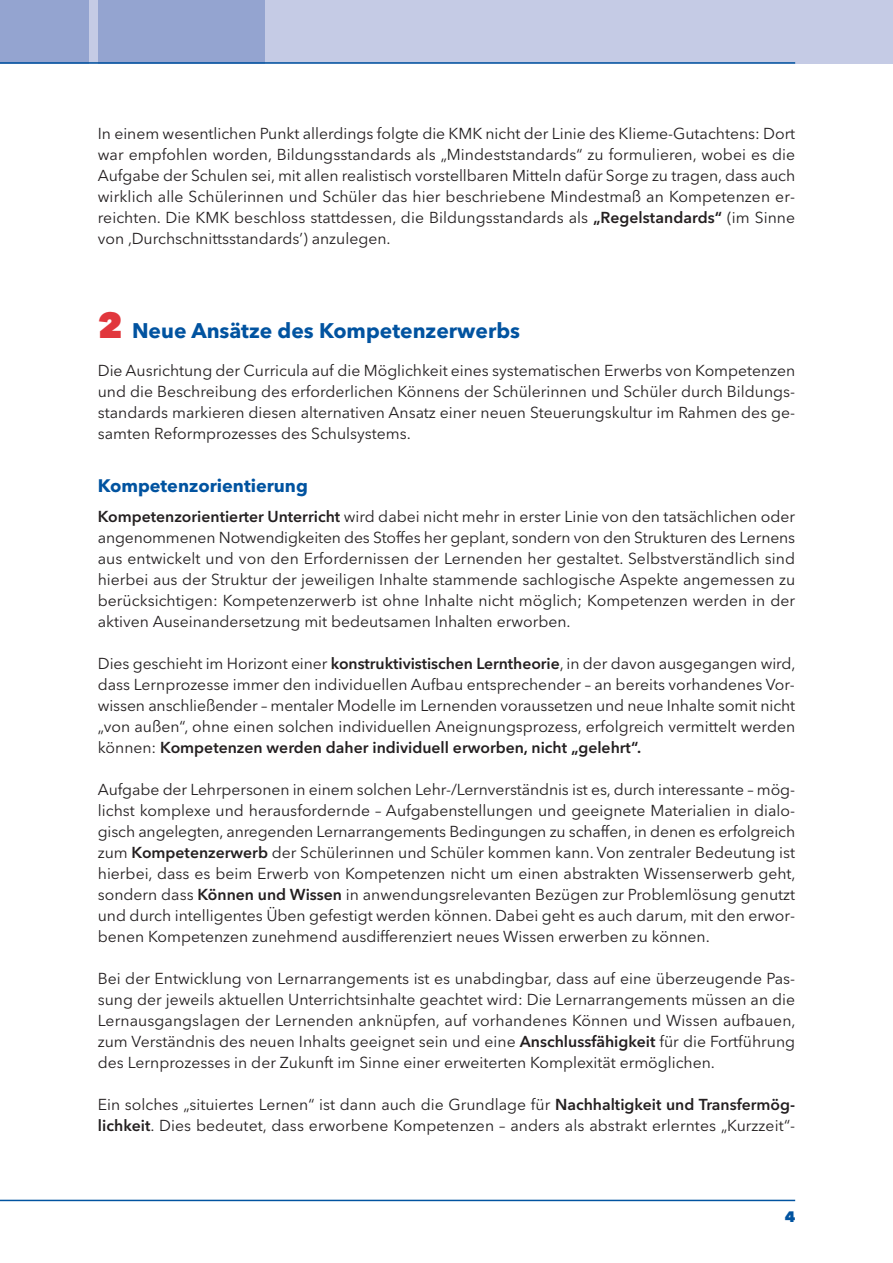
<style>
.page{position:relative;width:893px;height:1263px;background:#fff}
.page>*{position:absolute;margin:0;border:0;box-sizing:border-box;transform-origin:0 0}
.t1{font:700 21px "Avenir Next LT Pro";color:#0153a0}
.t2{font:700 18px "Avenir Next LT Pro";color:#0153a0}
.t3{font:15.75px/21px "Avenir Next LT Pro";color:#231f20;text-align:justify}
.t4{font:800 15px "Avenir Next LT Pro";color:#0153a0}
.s1{font-weight:600}
.s2{font-weight:800;font-size:36px;color:#e1373d}
</style>
<div class="page">
<div style="left:0;top:0;width:893px;height:64px;background:#c5cbe5"></div>
<div style="left:98px;top:0;width:166px;height:64px;background:#94a4d0"></div>
<div style="left:0;top:0;width:88px;height:64px;background:#94a4d0"></div>
<hr style="left:0;top:62px;width:795px;height:2px;background:#0153a0">
<hr style="left:0;top:1200px;width:795px;height:1px;background:#0153a0">
<p class="t3" style="left:98px;top:125px;width:699px">In einem wesentlichen Punkt allerdings folgte die KMK nicht der Linie des Klieme-Gutachtens: Dort war empfohlen worden, Bildungsstandards als „Mindeststandards“ zu formulieren, wobei es die Aufgabe der Schulen sei, mit allen realistisch vorstellbaren Mitteln dafür Sorge zu tragen, dass auch wirklich alle Schülerinnen und Schüler das hier beschriebene Mindestmaß an Kompetenzen er&shy;reichten. Die KMK beschloss stattdessen, die Bildungsstandards als <span class="s1">„Regelstandards“</span> (im Sinne von ‚Durchschnittsstandards’) anzulegen.</p>
<h1 class="t1" style="left:98px;top:323px;width:424px"><span class="s2">2</span> Neue Ansätze des Kompetenzerwerbs</h1>
<p class="t3" style="left:98px;top:361px;width:699px">Die Ausrichtung der Curricula auf die Möglichkeit eines systematischen Erwerbs von Kompetenzen und die Beschreibung des erforderlichen Könnens der Schülerinnen und Schüler durch Bildungs&shy;standards markieren diesen alternativen Ansatz einer neuen Steuerungskultur im Rahmen des ge&shy;samten Reformprozesses des Schulsystems.</p>
<p class="t2" style="left:98px;top:479px;width:212px">Kompetenzorientierung</p>
<p class="t3" style="left:98px;top:507px;width:699px"><span class="s1">Kompetenzorientierter Unterricht</span> wird dabei nicht mehr in erster Linie von den tatsächlichen oder angenommenen Notwendigkeiten des Stoffes her geplant, sondern von den Strukturen des Lernens aus entwickelt und von den Erfordernissen der Lernenden her gestaltet. Selbstverständlich sind hierbei aus der Struktur der jeweiligen Inhalte stammende sachlogische Aspekte angemessen zu berücksichtigen: Kompetenzerwerb ist ohne Inhalte nicht möglich; Kompetenzen werden in der aktiven Auseinandersetzung mit bedeutsamen Inhalten erworben.</p>
<p class="t3" style="left:98px;top:654px;width:699px">Dies geschieht im Horizont einer <span class="s1">konstruktivistischen Lerntheorie</span>, in der davon ausgegangen wird, dass Lernprozesse immer den individuellen Aufbau entsprechender – an bereits vorhandenes Vor&shy;wissen anschließender – mentaler Modelle im Lernenden voraussetzen und neue Inhalte somit nicht „von außen“, ohne einen solchen individuellen Aneignungsprozess, erfolgreich vermittelt werden können: <span class="s1">Kompetenzen werden daher individuell erworben, nicht „gelehrt“.</span></p>
<p class="t3" style="left:98px;top:780px;width:699px">Aufgabe der Lehrpersonen in einem solchen Lehr-/Lernverständnis ist es, durch interessante – mög&shy;lichst komplexe und herausfordernde – Aufgabenstellungen und geeignete Materialien in dialo&shy;gisch angelegten, anregenden Lernarrangements Bedingungen zu schaffen, in denen es erfolgreich zum <span class="s1">Kompetenzerwerb</span> der Schülerinnen und Schüler kommen kann. Von zentraler Bedeutung ist hierbei, dass es beim Erwerb von Kompetenzen nicht um einen abstrakten Wissenserwerb geht, sondern dass <span class="s1">Können und Wissen</span> in anwendungsrelevanten Bezügen zur Problemlösung genutzt und durch intelligentes Üben gefestigt werden können. Dabei geht es auch darum, mit den erwor&shy;benen Kompetenzen zunehmend ausdifferenziert neues Wissen erwerben zu können.</p>
<p class="t3" style="left:98px;top:969px;width:699px">Bei der Entwicklung von Lernarrangements ist es unabdingbar, dass auf eine überzeugende Pas&shy;sung der jeweils aktuellen Unterrichtsinhalte geachtet wird: Die Lernarrangements müssen an die Lernausgangslagen der Lernenden anknüpfen, auf vorhandenes Können und Wissen aufbauen, zum Verständnis des neuen Inhalts geeignet sein und eine <span class="s1">Anschlussfähigkeit</span> für die Fortführung des Lernprozesses in der Zukunft im Sinne einer erweiterten Komplexität ermöglichen.</p>
<p class="t3" style="left:98px;top:1095px;width:699px">Ein solches „situiertes Lernen“ ist dann auch die Grundlage für <span class="s1">Nachhaltigkeit und Transfermög&shy;lichkeit</span>. Dies bedeutet, dass erworbene Kompetenzen – anders als abstrakt erlerntes „Kurzzeit“-</p>
<p class="t4" style="left:785px;top:1211px;width:12px">4</p>
</div>
